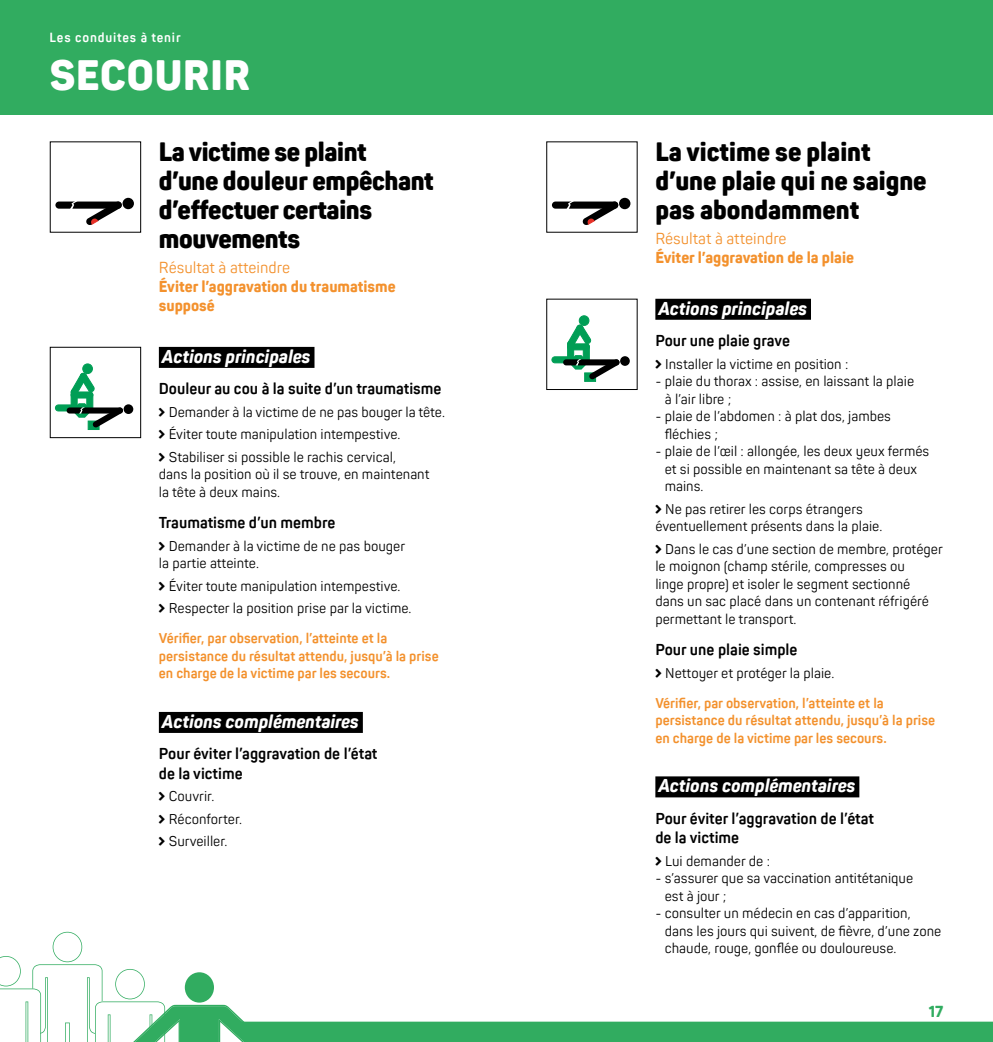
<style>
.page{position:relative;width:993px;height:1042px;background:#fff}
.page>*{position:absolute;margin:0;border:0;box-sizing:border-box;transform-origin:0 0}
.t1{font:900 42px "Panton Narrow";letter-spacing:.02em;color:#fff}
.t2{font:900 26.25px/28.9px "Panton Narrow";letter-spacing:-.015em;color:#000}
.t3{font:italic 800 18.38px "Panton Narrow";color:#fff}
.t4{font:700 15.75px/19.2px "Panton Narrow";color:#000}
.t5{font:800 15.75px/19.2px "Panton Narrow";color:#f3912d}
.t6{font:15.75px "Panton Narrow";color:#f3912d}
.t7{font:800 15.75px "Panton Narrow";color:#31ac60}
.t8{font:14px/17.5px "Panton Narrow";color:#000}
.t9{font:700 14px/17.5px "Panton Narrow";color:#f3912d}
.t10{font:700 13.12px "Panton Narrow";letter-spacing:.06em;color:#fff}
.s1{font-family:"Makisupa"}
.s2{font-family:"Makisupa";font-weight:400;color:#000}
.s3{font-weight:400;color:#000}
</style>
<div class="page">
<div style="left:0;top:0;width:496px;height:115px;background:#31ac60"></div>
<div style="left:496px;top:0;width:496px;height:115px;background:#31ac60"></div>
<svg style="left:0;top:932px;width:992px;height:110px"></svg>
<div style="left:655px;top:299px;width:155px;height:21px;background:#000"></div>
<div style="left:655px;top:776px;width:204px;height:21px;background:#000"></div>
<div style="left:159px;top:347px;width:155px;height:21px;background:#000"></div>
<div style="left:159px;top:712px;width:204px;height:21px;background:#000"></div>
<div style="left:122px;top:198px;width:12px;height:11px;background:#000;border-radius:50%"></div>
<div style="left:55px;top:201px;width:67px;height:8px;background:#000;border-radius:4px"></div>
<svg style="left:70px;top:201px;width:8px;height:8px"></svg>
<svg style="left:86px;top:201px;width:36px;height:24px"></svg>
<div style="left:619px;top:198px;width:11px;height:11px;background:#000;border-radius:50%"></div>
<div style="left:551px;top:201px;width:67px;height:8px;background:#000;border-radius:4px"></div>
<svg style="left:566px;top:201px;width:8px;height:8px"></svg>
<svg style="left:582px;top:201px;width:36px;height:24px"></svg>
<div style="left:50px;top:347px;width:91px;height:91px;border:1px solid #000"></div>
<div style="left:88px;top:421px;width:11px;height:8px;background:#009e55"></div>
<div style="left:124px;top:404px;width:9px;height:10px;background:#000;border-radius:50%"></div>
<svg style="left:71px;top:373px;width:23px;height:22px"></svg>
<div style="left:71px;top:392px;width:22px;height:6px;background:#009e55;border-radius:3px"></div>
<div style="left:71px;top:392px;width:22px;height:6px;border:1px solid #009e55;border-radius:3px"></div>
<div style="left:71px;top:389px;width:6px;height:22px;background:#009e55;border-radius:3px"></div>
<div style="left:71px;top:389px;width:6px;height:22px;border:1px solid #009e55;border-radius:3px"></div>
<div style="left:87px;top:392px;width:6px;height:19px;background:#009e55;border-radius:3px"></div>
<div style="left:87px;top:392px;width:6px;height:19px;border:1px solid #009e55;border-radius:3px"></div>
<div style="left:55px;top:405px;width:22px;height:6px;background:#009e55;border-radius:3px"></div>
<div style="left:55px;top:405px;width:22px;height:6px;border:1px solid #009e55;border-radius:3px"></div>
<div style="left:83px;top:364px;width:9px;height:10px;background:#009e55;border-radius:50%"></div>
<div style="left:83px;top:364px;width:9px;height:10px;border:1px solid #009e55;border-radius:50%"></div>
<svg style="left:67px;top:403px;width:56px;height:25px"></svg>
<div style="left:584px;top:373px;width:11px;height:8px;background:#009e55"></div>
<div style="left:620px;top:356px;width:9px;height:10px;background:#000;border-radius:50%"></div>
<svg style="left:568px;top:324px;width:23px;height:23px"></svg>
<div style="left:567px;top:344px;width:22px;height:6px;background:#009e55;border-radius:3px"></div>
<div style="left:567px;top:344px;width:22px;height:6px;border:1px solid #009e55;border-radius:3px"></div>
<div style="left:567px;top:341px;width:6px;height:22px;background:#009e55;border-radius:3px"></div>
<div style="left:567px;top:341px;width:6px;height:22px;border:1px solid #009e55;border-radius:3px"></div>
<div style="left:583px;top:344px;width:6px;height:19px;background:#009e55;border-radius:3px"></div>
<div style="left:583px;top:344px;width:6px;height:19px;border:1px solid #009e55;border-radius:3px"></div>
<div style="left:551px;top:357px;width:22px;height:6px;background:#009e55;border-radius:3px"></div>
<div style="left:551px;top:357px;width:22px;height:6px;border:1px solid #009e55;border-radius:3px"></div>
<div style="left:579px;top:316px;width:9px;height:9px;background:#009e55;border-radius:50%"></div>
<div style="left:579px;top:316px;width:9px;height:9px;border:1px solid #009e55;border-radius:50%"></div>
<svg style="left:563px;top:355px;width:56px;height:25px"></svg>
<p class="t10" style="left:50px;top:29px;width:132px">Les conduites à tenir</p>
<h1 class="t1" style="left:50px;top:48px;width:202px">SECOURIR</h1>
<h2 class="t2" style="left:159px;top:137px;width:276px">La victime se plaint<br>d’une douleur empêchant d’effectuer certains mouvements</h2>
<p class="t6" style="left:159px;top:258px;width:133px">Résultat à atteindre</p>
<p class="t5" style="left:159px;top:277px;width:238px">Éviter l’aggravation du traumatisme supposé</p>
<h3 class="t3" style="left:162px;top:344px;width:150px">Actions principales</h3>
<p class="t4" style="left:159px;top:379px;width:284px">Douleur au cou à la suite d’un traumatisme</p>
<p class="t8" style="left:159px;top:400px;width:287px;line-height:22.4px"><span class="s1">&gt;</span> Demander à la victime de ne pas bouger la tête. <span class="s1">&gt;</span> Éviter toute manipulation intempestive.<br><span class="s1">&gt;</span> Stabiliser si possible le rachis cervical,</p>
<p class="t8" style="left:159px;top:465px;width:272px">dans la position où il se trouve, en maintenant la tête à deux mains.</p>
<p class="t4" style="left:159px;top:513px;width:178px">Traumatisme d’un membre</p>
<p class="t8" style="left:159px;top:537px;width:248px"><span class="s1">&gt;</span> Demander à la victime de ne pas bouger la partie atteinte.</p>
<p class="t8" style="left:159px;top:574px;width:254px;line-height:22.4px"><span class="s1">&gt;</span> Éviter toute manipulation intempestive.<br><span class="s1">&gt;</span> Respecter la position prise par la victime.</p>
<p class="t9" style="left:159px;top:629px;width:281px">Vérifier, par observation, l’atteinte et la persistance du résultat attendu, jusqu’à la prise en charge de la victime par les secours.</p>
<h3 class="t3" style="left:162px;top:709px;width:198px">Actions complémentaires</h3>
<p class="t4" style="left:159px;top:744px;width:220px">Pour éviter l’aggravation de l’état de la victime</p>
<p class="t8" style="left:159px;top:785px;width:85px;line-height:22.4px"><span class="s1">&gt;</span> Couvrir.<br><span class="s1">&gt;</span> Réconforter. <span class="s1">&gt;</span> Surveiller.</p>
<h2 class="t2" style="left:655px;top:137px;width:273px">La victime se plaint d’une plaie qui ne saigne pas abondamment</h2>
<p class="t6" style="left:655px;top:229px;width:133px">Résultat à atteindre</p>
<p class="t5" style="left:655px;top:248px;width:200px">Éviter l’aggravation de la plaie</p>
<h3 class="t3" style="left:658px;top:296px;width:150px">Actions principales</h3>
<p class="t4" style="left:655px;top:331px;width:136px">Pour une plaie grave</p>
<p class="t8" style="left:655px;top:355px;width:194px"><span class="s1">&gt;</span> Installer la victime en position :</p>
<p class="t8" style="left:664px;top:372px;width:251px;text-indent:-9px">- plaie du thorax : assise, en laissant la plaie à l’air libre ;</p>
<p class="t8" style="left:664px;top:407px;width:228px;text-indent:-9px">- plaie de l’abdomen : à plat dos, jambes fléchies ;</p>
<p class="t8" style="left:664px;top:442px;width:266px;text-indent:-9px">- plaie de l’œil : allongée, les deux yeux fermés et si possible en maintenant sa tête à deux mains.</p>
<p class="t8" style="left:655px;top:500px;width:228px"><span class="s1">&gt;</span> Ne pas retirer les corps étrangers éventuellement présents dans la plaie.</p>
<p class="t8" style="left:655px;top:540px;width:289px"><span class="s1">&gt;</span> Dans le cas d’une section de membre, protéger le moignon (champ stérile, compresses ou<br>linge propre) et isoler le segment sectionné<br>dans un sac placé dans un contenant réfrigéré permettant le transport.</p>
<p class="t4" style="left:655px;top:640px;width:144px">Pour une plaie simple</p>
<p class="t9" style="left:655px;top:658px;width:230px;line-height:29.9px"><span class="s2">&gt;</span> <span class="s3">Nettoyer et protéger la plaie.<br></span>Vérifier, par observation, l’atteinte et la</p>
<p class="t9" style="left:655px;top:711px;width:281px">persistance du résultat attendu, jusqu’à la prise en charge de la victime par les secours.</p>
<h3 class="t3" style="left:658px;top:774px;width:198px">Actions complémentaires</h3>
<p class="t4" style="left:655px;top:808px;width:220px">Pour éviter l’aggravation de l’état de la victime</p>
<p class="t8" style="left:655px;top:852px;width:116px"><span class="s1">&gt;</span> Lui demander de :</p>
<p class="t8" style="left:664px;top:869px;width:250px;text-indent:-9px">- s’assurer que sa vaccination antitétanique est à jour ;</p>
<p class="t8" style="left:664px;top:904px;width:278px;text-indent:-9px">- consulter un médecin en cas d’apparition, dans les jours qui suivent, de fièvre, d’une zone chaude, rouge, gonflée ou douloureuse.</p>
<p class="t7" style="left:928px;top:1001px;width:16px">17</p>
</div>
